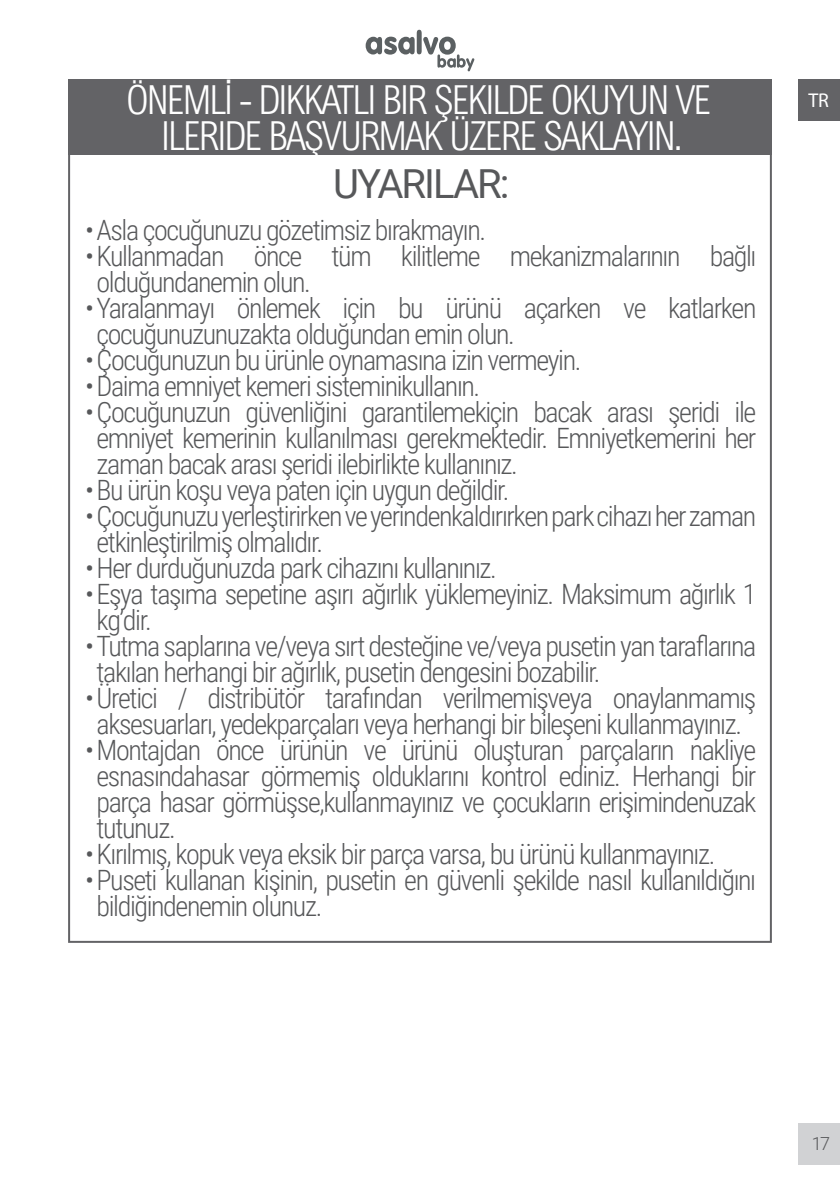
<style>
.page{position:relative;width:840px;height:1191px;background:#fff}
.page>*{position:absolute;margin:0;border:0;box-sizing:border-box;transform-origin:0 0}
.t1{font:300 40px/36px "Arial Nova Cond";letter-spacing:-.05em;color:#fff;text-align:center}
.t2{font:40px "Roboto";letter-spacing:-.05em;color:#57585a}
.t3{font:300 28px/26px "Roboto Condensed";letter-spacing:-.05em;color:#57585a}
.t4{font:20px "Myriad Pro";color:#fff}
.t5{font:300 18px "Roboto";color:#57585a}
</style>
<div class="page">
<div style="left:797px;top:1123px;width:42px;height:41px;background:#d1d2d4"></div>
<svg style="left:365px;top:30px;width:109px;height:41px"></svg>
<div style="left:797px;top:79px;width:42px;height:42px;background:#636366"></div>
<div style="left:68px;top:79px;width:703px;height:76px;background:#636366"></div>
<h1 class="t1" style="left:127px;top:81px;width:586px">ÖNEMLİ - DIKKATLI BIR ŞEKILDE OKUYUN VE<br>ILERIDE BAŞVURMAK ÜZERE SAKLAYIN.</h1>
<h1 class="t2" style="left:333px;top:156px;width:177px">UYARILAR:</h1>
<p class="t3" style="left:85px;top:215px;width:402px">•Asla çocuğunuzu gözetimsiz bırakmayın.</p>
<p class="t3" style="left:96px;top:241px;width:661px;text-indent:-11px">•Kullanmadan önce tüm kilitleme mekanizmalarının bağlı olduğundanemin olun.</p>
<p class="t3" style="left:96px;top:293px;width:661px;text-indent:-11px">•Yaralanmayı önlemek için bu ürünü açarken ve katlarken çocuğunuzunuzakta olduğundan emin olun.</p>
<p class="t3" style="left:85px;top:345px;width:497px">•Çocuğunuzun bu ürünle oynamasına izin vermeyin.</p>
<p class="t3" style="left:85px;top:371px;width:396px">•Daima emniyet kemeri sisteminikullanın.</p>
<p class="t3" style="left:96px;top:398px;width:661px;text-align:justify;text-indent:-11px">•Çocuğunuzun güvenliğini garantilemekiçin bacak arası şeridi ile emniyet kemerinin kullanılması gerekmektedir. Emniyetkemerini her zaman bacak arası şeridi ilebirlikte kullanınız.</p>
<p class="t3" style="left:85px;top:476px;width:425px">•Bu ürün koşu veya paten için uygun değildir.</p>
<p class="t3" style="left:96px;top:502px;width:661px;text-indent:-11px">•Çocuğunuzu yerleştirirken ve yerindenkaldırırken park cihazı her zaman etkinleştirilmiş olmalıdır.</p>
<p class="t3" style="left:85px;top:554px;width:413px">•Her durduğunuzda park cihazını kullanınız.</p>
<p class="t3" style="left:96px;top:580px;width:661px;text-indent:-11px">•Eşya taşıma sepetine aşırı ağırlık yüklemeyiniz. Maksimum ağırlık 1 kg’dir.</p>
<p class="t3" style="left:96px;top:632px;width:661px;text-indent:-11px">•Tutma saplarına ve/veya sırt desteğine ve/veya pusetin yan taraflarına takılan herhangi bir ağırlık, pusetin dengesini bozabilir.</p>
<p class="t3" style="left:85px;top:684px;width:672px;text-align:center">•Üretici / distribütör tarafından verilmemişveya onaylanmamış aksesuarları, yedekparçaları veya herhangi bir bileşeni kullanmayınız.</p>
<p class="t3" style="left:96px;top:736px;width:661px;text-align:justify;text-indent:-11px">•Montajdan önce ürünün ve ürünü oluşturan parçaların nakliye esnasındahasar görmemiş olduklarını kontrol ediniz. Herhangi bir parça hasar görmüşse,kullanmayınız ve çocukların erişimindenuzak tutunuz.</p>
<p class="t3" style="left:85px;top:840px;width:631px">•Kırılmış, kopuk veya eksik bir parça varsa, bu ürünü kullanmayınız.</p>
<p class="t3" style="left:96px;top:866px;width:660px;text-indent:-11px">•Puseti kullanan kişinin, pusetin en güvenli şekilde nasıl kullanıldığını bildiğindenemin olunuz.</p>
<p class="t4" style="left:808px;top:88px;width:22px">TR</p>
<p class="t5" style="left:811px;top:1130px;width:20px">17</p>
</div>
